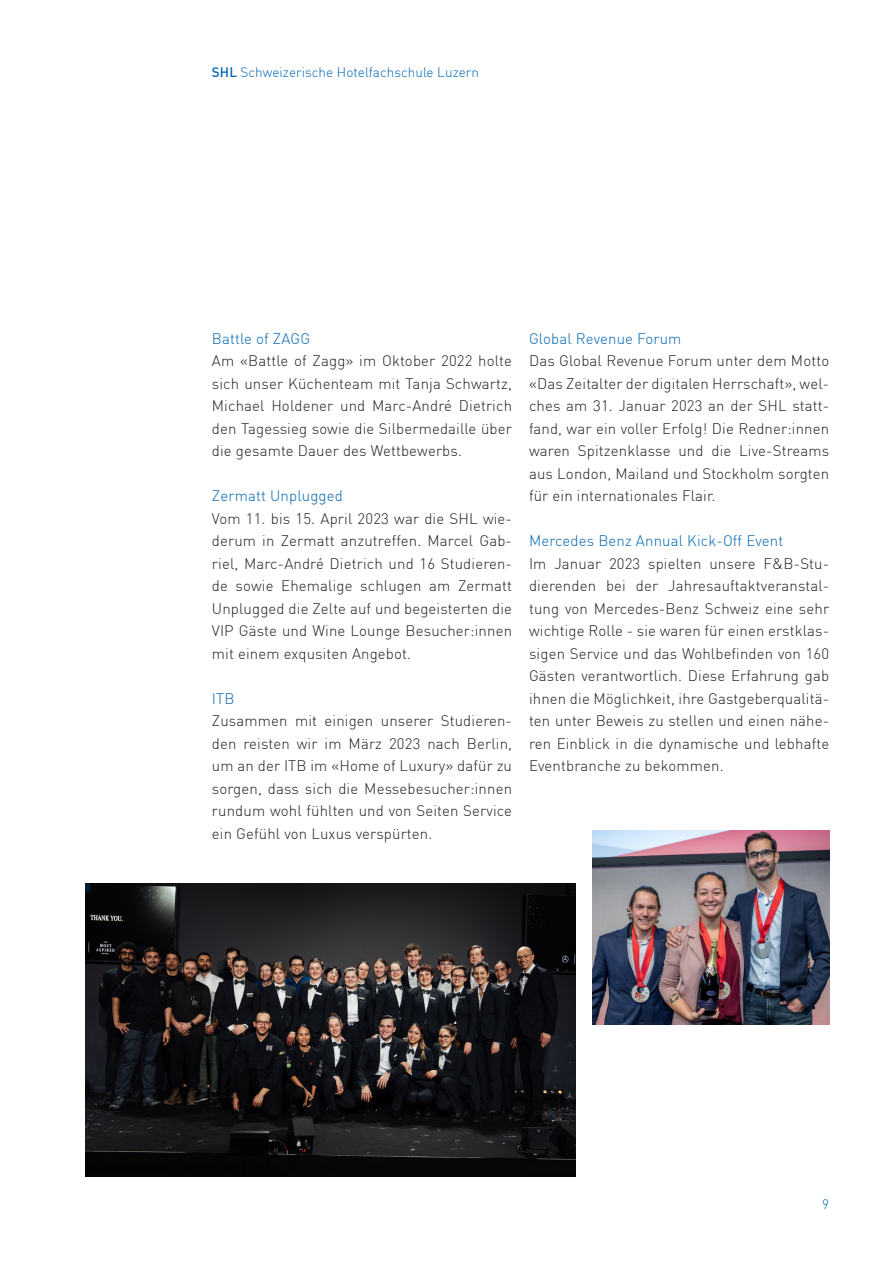
<style>
.page{position:relative;width:893px;height:1263px;background:#fff}
.page>*{position:absolute;margin:0;border:0;box-sizing:border-box;transform-origin:0 0}
.Lauftext{font:300 15px/22.5px "DIN";letter-spacing:.01em;color:#231f20;text-align:justify}
.Lauftext-2{font:300 15px "DIN";letter-spacing:.01em;color:#0166b3}
.t1{font:300 13.5px "DIN";letter-spacing:.005em;color:#0166b3}
.s1{font-weight:500}
</style>
<div class="page">
<img style="left:85px;top:884px;width:490px;height:292px">
<img style="left:592px;top:831px;width:237px;height:194px">
<p class="t1" style="left:212px;top:64px;width:269px"><span class="s1">SHL</span> Schweizerische Hotelfachschule Luzern</p>
<p class="Lauftext-2" style="left:212px;top:329px;width:100px">Battle of ZAGG</p>
<p class="Lauftext" style="left:212px;top:350px;width:302px">Am «Battle of Zagg» im Oktober 2022 holte sich unser Küchenteam mit Tanja Schwartz, Michael Holdener und Marc-André Dietrich den Tagessieg sowie die Silbermedaille über die gesamte Dauer des Wettbewerbs.</p>
<p class="Lauftext-2" style="left:212px;top:487px;width:133px">Zermatt Unplugged</p>
<p class="Lauftext" style="left:212px;top:507px;width:302px">Vom 11. bis 15. April 2023 war die SHL wie&shy;derum in Zermatt anzutreffen. Marcel Gab&shy;riel, Marc-André Dietrich und 16 Studieren&shy;de sowie Ehemalige schlugen am Zermatt Unplugged die Zelte auf und begeisterten die VIP Gäste und Wine Lounge Besucher:innen mit einem exqusiten Angebot.</p>
<p class="Lauftext-2" style="left:212px;top:689px;width:24px">ITB</p>
<p class="Lauftext" style="left:212px;top:710px;width:302px">Zusammen mit einigen unserer Studieren&shy;den reisten wir im März 2023 nach Berlin, um an der ITB im «Home of Luxury» dafür zu sorgen, dass sich die Messebesucher:innen rundum wohl fühlten und von Seiten Service ein Gefühl von Luxus verspürten.</p>
<p class="Lauftext-2" style="left:529px;top:329px;width:154px">Global Revenue Forum</p>
<p class="Lauftext" style="left:529px;top:350px;width:302px">Das Global Revenue Forum unter dem Motto «Das Zeitalter der digitalen Herrschaft», wel&shy;ches am 31. Januar 2023 an der SHL statt&shy;fand, war ein voller Erfolg! Die Redner:innen waren Spitzenklasse und die Live-Streams aus London, Mailand und Stockholm sorgten für ein internationales Flair.</p>
<p class="Lauftext-2" style="left:529px;top:532px;width:256px">Mercedes Benz Annual Kick-Off Event</p>
<p class="Lauftext" style="left:529px;top:552px;width:302px">Im Januar 2023 spielten unsere F&amp;B-Stu&shy;dierenden bei der Jahresauftaktveranstal&shy;tung von Mercedes-Benz Schweiz eine sehr wichtige Rolle - sie waren für einen erstklas&shy;sigen Service und das Wohlbefinden von 160<br>Gästen verantwortlich. Diese Erfahrung gab ihnen die Möglichkeit, ihre Gastgeberqualitä&shy;ten unter Beweis zu stellen und einen nähe&shy;ren Einblick in die dynamische und lebhafte Eventbranche zu bekommen.</p>
<p class="t1" style="left:822px;top:1195px;width:8px">9</p>
</div>
